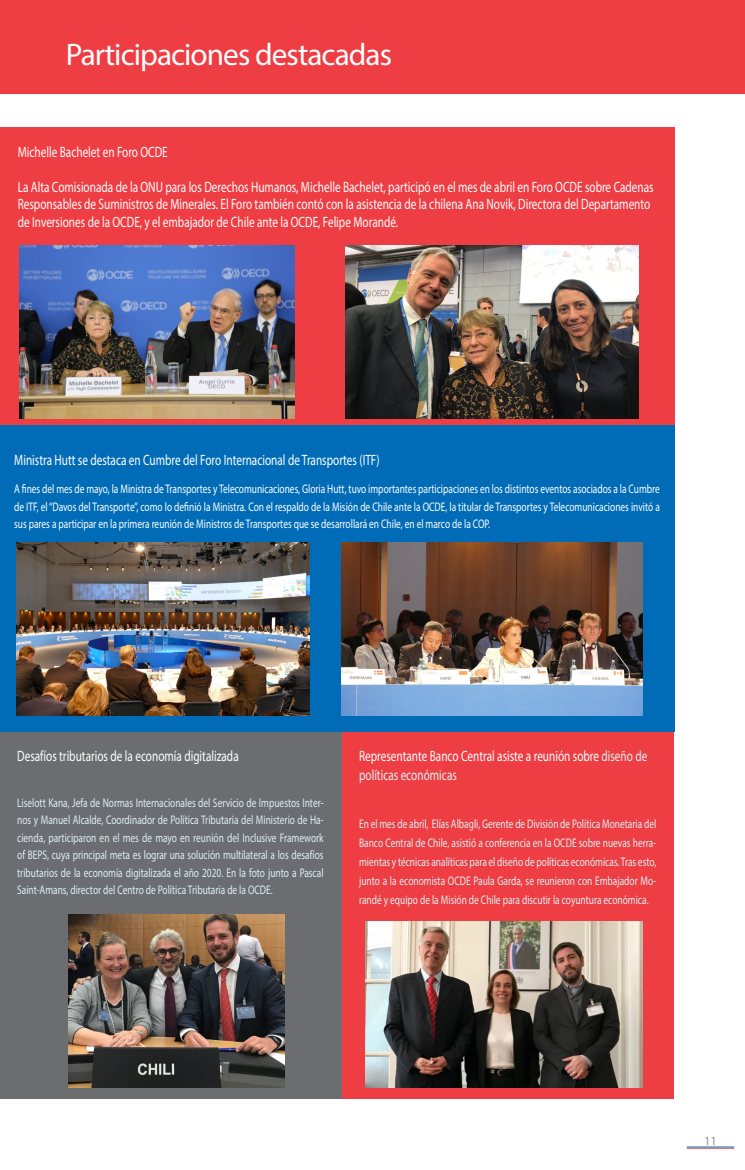
<style>
.page{position:relative;width:745px;height:1170px;background:#fff}
.page>*{position:absolute;margin:0;border:0;box-sizing:border-box;transform-origin:0 0}
._002_Título{font:31.25px "Myriad Pro";letter-spacing:-.03em;color:#fff}
.Título_Participacion{font:15px/17.5px "Myriad Pro";color:#fff;scale:.75 1}
.Participaciones_dest{font:12.5px/17.5px "Myriad Pro";color:#ddf1f3;text-align:justify;scale:.75 1}
.Participaciones_dest-2{font:12.5px/17.5px "Myriad Pro";color:#fff;text-align:justify;scale:.75 1}
.t1{font:12.5px "Myriad Pro";color:#939598}
.s1{color:#ddf1f3}
</style>
<div class="page">
<hr style="left:686px;top:1147px;width:47px;height:1px;background:#ee3d43">
<hr style="left:686px;top:1146px;width:47px;height:1px;background:#006cb7">
<div style="left:0;top:128px;width:673px;height:326px;background:#ee3d43"></div>
<div style="left:0;top:0;width:744px;height:94px;background:#ee3d43"></div>
<div style="left:341px;top:732px;width:332px;height:366px;background:#ee3d43"></div>
<div style="left:0;top:732px;width:341px;height:366px;background:#6c6d70"></div>
<div style="left:0;top:425px;width:673px;height:307px;background:#006cb7"></div>
<img style="left:19px;top:245px;width:275px;height:173px">
<img style="left:345px;top:245px;width:292px;height:173px">
<img style="left:17px;top:542px;width:292px;height:173px">
<img style="left:341px;top:542px;width:301px;height:173px">
<img style="left:68px;top:914px;width:216px;height:173px">
<img style="left:365px;top:921px;width:277px;height:166px">
<p class="_002_Título" style="left:66px;top:35px;width:327px">Participaciones destacadas</p>
<p class="Título_Participacion" style="left:18px;top:143px;width:201px">Michelle Bachelet en Foro OCDE</p>
<p class="Título_Participacion" style="left:18px;top:178px;width:848px">La Alta Comisionada de la ONU para los Derechos Humanos, Michelle Bachelet, participó en el mes de abril en Foro OCDE sobre Cadenas<br>Responsables de Suministros de Minerales. El Foro también contó con la asistencia de la chilena Ana Novik, Directora del Departamento de Inversiones de la OCDE, y el embajador de Chile ante la OCDE, Felipe Morandé.</p>
<p class="Título_Participacion" style="left:14px;top:451px;width:488px">Ministra Hutt se destaca en Cumbre del Foro Internacional de Transportes (ITF)</p>
<p class="Participaciones_dest-2" style="left:14px;top:480px;width:861px">A fines del mes de mayo, la Ministra de Transportes y Telecomunicaciones, Gloria Hutt, tuvo importantes participaciones en los distintos eventos asociados a la Cumbre de ITF, el “Davos del Transporte”, como lo definió la Ministra. Con el respaldo de la Misión de Chile ante la OCDE, la titular de Transportes y Telecomunicaciones invitó a sus pares a participar en la primera reunión de Ministros de Transportes que se desarrollará en Chile, en el marco de la COP.</p>
<p class="Título_Participacion" style="left:17px;top:747px;width:297px">Desafíos tributarios de la economía digitalizada</p>
<p class="Participaciones_dest" style="left:17px;top:793px;width:410px">Liselott Kana, Jefa de Normas Internacionales del Servicio de Impuestos Inter&shy;nos y Manuel Alcalde, Coordinador de Política Tributaria del Ministerio de Ha&shy;cienda, participaron en el mes de mayo en reunión del Inclusive Framework of BEPS, cuya principal meta es lograr una solución multilateral a los desafíos tributarios de la economía digitalizada el año 2020. En la foto junto a Pascal Saint-Amans, director del Centro de Política Tributaria de la OCDE.</p>
<p class="Título_Participacion" style="left:359px;top:746px;width:385px;line-height:18.9px">Representante Banco Central asiste a reunión sobre <span class="s1">diseño de políticas económicas</span></p>
<p class="Participaciones_dest" style="left:359px;top:814px;width:397px;line-height:18.9px">En el mes de abril, Elías Albagli, Gerente de División de Política Monetaria del Banco Central de Chile, asistió a conferencia en la OCDE sobre nuevas herra&shy;mientas y técnicas analíticas para el diseño de políticas económicas. Tras esto, junto a la economista OCDE Paula Garda, se reunieron con Embajador Mo&shy;randé y equipo de la Misión de Chile para discutir la coyuntura económica.</p>
<p class="t1" style="left:703px;top:1132px;width:14px">11</p>
</div>
